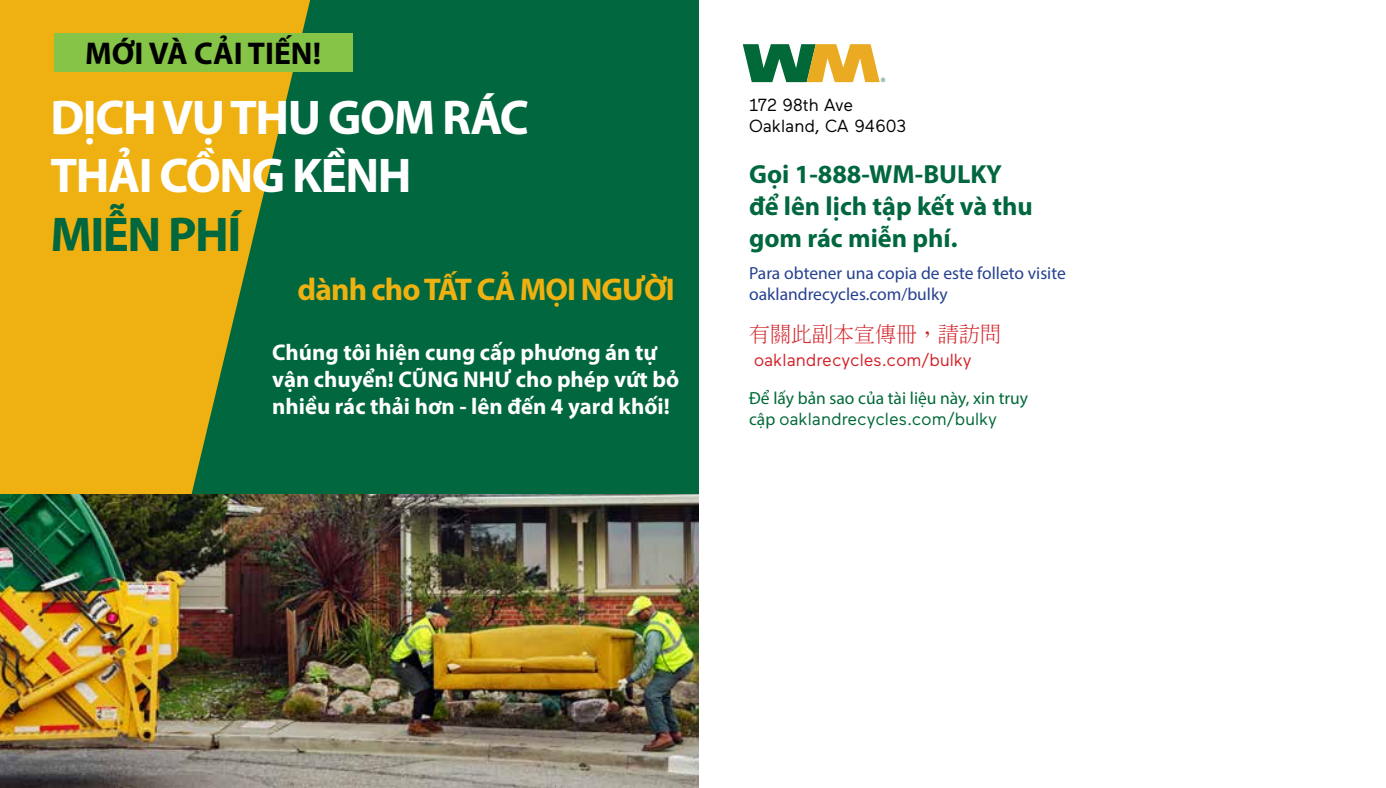
<style>
.page{position:relative;width:1386px;height:788px;background:#fff}
.page>*{position:absolute;margin:0;border:0;box-sizing:border-box;transform-origin:0 0}
.t1{font:700 49px/58.8px "Myriad Pro";letter-spacing:-.03em;color:#fff}
.t2{font:700 49px "Myriad Pro";letter-spacing:-.03em;color:#00673e}
.t3{font:700 31.5px "Myriad Pro";letter-spacing:-.03em;color:#eeb111}
.t4{font:700 31.5px "Myriad Pro";color:#000}
.t5{font:700 26.25px/31.5px "Myriad Pro";color:#00673e}
.t6{font:700 22.75px/27.3px "Myriad Pro";color:#fff}
.t7{font:300 21px "Adobe Ming Std";color:#d2232a}
.t8{font:17.5px/21px "Myriad Pro";color:#25408f}
.t9{font:17.5px "Myriad Pro";color:#006937}
.t10{font:17.5px "Maax";color:#006937}
.t11{font:17.5px/21px "Maax";color:#000}
.t12{font:17.5px "Maax";color:#d2232a}
.s1{font-family:"Myriad Pro"}
</style>
<div class="page">
<div style="left:183px;top:0;width:516px;height:544px;background:#00673e"></div>
<svg style="left:743px;top:44px;width:142px;height:38px"></svg>
<svg style="left:0;top:0;width:310px;height:495px;fill:#eeb111"></svg>
<div style="left:54px;top:33px;width:299px;height:39px;background:#85c446"></div>
<img style="left:0;top:495px;width:699px;height:293px">
<h2 class="t4" style="left:85px;top:33px;width:237px">MỚI VÀ CẢI TIẾN!</h2>
<h1 class="t1" style="left:50px;top:86px;width:480px">DỊCH VỤ THU GOM RÁC<br>THẢI CỒNG KỀNH</h1>
<h1 class="t2" style="left:50px;top:203px;width:193px">MIỄN PHÍ</h1>
<h2 class="t3" style="left:298px;top:269px;width:379px">dành cho TẤT CẢ MỌI NGƯỜI</h2>
<p class="t6" style="left:272px;top:337px;width:409px">Chúng tôi hiện cung cấp phương án tự vận chuyển! CŨNG NHƯ cho phép vứt bỏ nhiều rác thải hơn - lên đến 4 yard khối!</p>
<p class="t11" style="left:749px;top:93px;width:159px">172 98th Ave<br>Oakland, CA 94603</p>
<p class="t5" style="left:749px;top:158px;width:285px">Gọi 1-888-WM-BULKY để lên lịch tập kết và thu gom rác miễn phí.</p>
<p class="t8" style="left:749px;top:262px;width:318px">Para obtener una copia de este folleto visite oaklandrecycles.com/bulky</p>
<p class="t7" style="left:749px;top:323px;width:254px">有關此副本宣傳冊，請訪問</p>
<p class="t12" style="left:754px;top:348px;width:220px">oaklandrecycles.com/bulky</p>
<p class="t9" style="left:749px;top:387px;width:281px">Để lấy bản sao của tài liệu này, xin truy</p>
<p class="t10" style="left:749px;top:407px;width:249px"><span class="s1">cập</span> oaklandrecycles.com/bulky</p>
</div>
